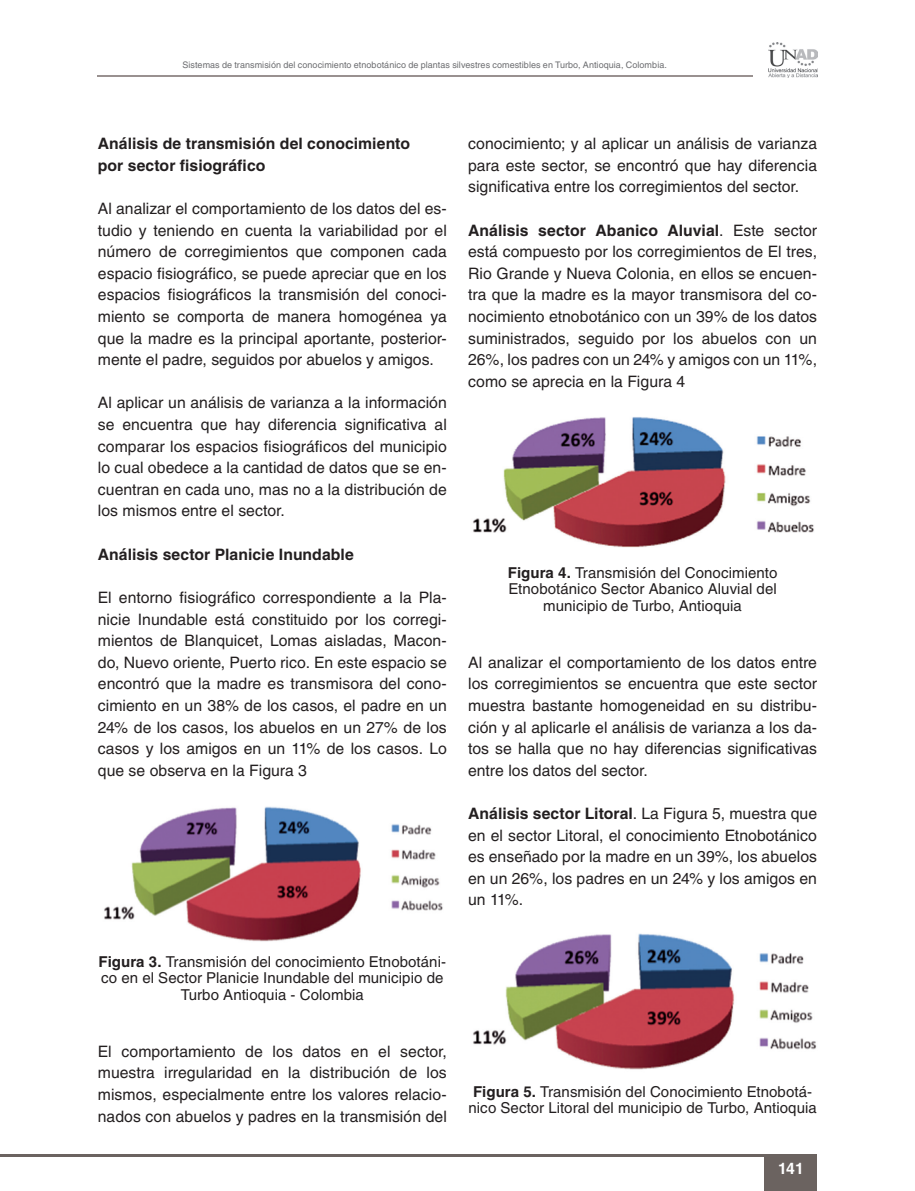
<style>
.page{position:relative;width:915px;height:1191px;background:#fff}
.page>*{position:absolute;margin:0;border:0;box-sizing:border-box;transform-origin:0 0}
.t1{font:15.75px/21.6px "Helvetica LT Std";color:#231f20;text-align:justify}
.t2{font:700 15.75px/21.6px "Helvetica LT Std";letter-spacing:.005em;color:#231f20}
.t3{font:700 15.75px "Helvetica LT Std";color:#fff}
.t4{font:15px/16.2px "Helvetica LT Std";letter-spacing:.005em;color:#231f20;text-align:center}
.t5{font:9px "Helvetica LT Std";letter-spacing:.005em;color:#6c6d70}
.s1{font-weight:700}
</style>
<div class="page">
<hr style="left:97px;top:76px;width:655px;height:1px;background:#999190">
<img style="left:768px;top:42px;width:48px;height:36px">
<img style="left:104px;top:806px;width:339px;height:136px">
<img style="left:473px;top:417px;width:341px;height:131px">
<img style="left:473px;top:933px;width:343px;height:137px">
<div style="left:764px;top:1154px;width:52px;height:37px;background:#6b6360"></div>
<hr style="left:0;top:1154px;width:814px;height:2px;background:#6b6360">
<p class="t5" style="left:182px;top:60px;width:486px">Sistemas de transmisión del conocimiento etnobotánico de plantas silvestres comestibles en Turbo, Antioquia, Colombia.</p>
<p class="t2" style="left:98px;top:133px;width:313px">Análisis de transmisión del conocimiento por sector fisiográfico</p>
<p class="t1" style="left:98px;top:198px;width:350px">Al analizar el comportamiento de los datos del es&shy;tudio y teniendo en cuenta la variabilidad por el número de corregimientos que componen cada espacio fisiográfico, se puede apreciar que en los espacios fisiográficos la transmisión del conoci&shy;miento se comporta de manera homogénea ya que la madre es la principal aportante, posterior&shy;mente el padre, seguidos por abuelos y amigos.</p>
<p class="t1" style="left:98px;top:392px;width:350px">Al aplicar un análisis de varianza a la información se encuentra que hay diferencia significativa al comparar los espacios fisiográficos del municipio lo cual obedece a la cantidad de datos que se en&shy;cuentran en cada uno, mas no a la distribución de los mismos entre el sector.</p>
<p class="t2" style="left:98px;top:543px;width:257px">Análisis sector Planicie Inundable</p>
<p class="t1" style="left:98px;top:586px;width:350px">El entorno fisiográfico correspondiente a la Pla&shy;nicie Inundable está constituido por los corregi&shy;mientos de Blanquicet, Lomas aisladas, Macon&shy;do, Nuevo oriente, Puerto rico. En este espacio se encontró que la madre es transmisora del cono&shy;cimiento en un 38% de los casos, el padre en un 24% de los casos, los abuelos en un 27% de los casos y los amigos en un 11% de los casos. Lo que se observa en la Figura 3</p>
<p class="t4" style="left:98px;top:953px;width:349px"><span class="s1">Figura 3.</span> Transmisión del conocimiento Etnobotáni&shy;co en el Sector Planicie Inundable del municipio de<br>Turbo Antioquia - Colombia</p>
<p class="t1" style="left:98px;top:1040px;width:350px">El comportamiento de los datos en el sector, muestra irregularidad en la distribución de los mismos, especialmente entre los valores relacio&shy;nados con abuelos y padres en la transmisión del</p>
<p class="t1" style="left:468px;top:133px;width:350px">conocimiento; y al aplicar un análisis de varianza para este sector, se encontró que hay diferencia significativa entre los corregimientos del sector.</p>
<p class="t1" style="left:468px;top:219px;width:350px"><span class="s1">Análisis sector Abanico Aluvial</span>. Este sector está compuesto por los corregimientos de El tres, Rio Grande y Nueva Colonia, en ellos se encuen&shy;tra que la madre es la mayor transmisora del co&shy;nocimiento etnobotánico con un 39% de los datos suministrados, seguido por los abuelos con un 26%, los padres con un 24% y amigos con un 11%, como se aprecia en la Figura 4</p>
<p class="t4" style="left:507px;top:565px;width:271px"><span class="s1">Figura 4.</span> Transmisión del Conocimiento<br>Etnobotánico Sector Abanico Aluvial del municipio de Turbo, Antioquia</p>
<p class="t1" style="left:468px;top:651px;width:350px">Al analizar el comportamiento de los datos entre los corregimientos se encuentra que este sector muestra bastante homogeneidad en su distribu&shy;ción y al aplicarle el análisis de varianza a los da&shy;tos se halla que no hay diferencias significativas entre los datos del sector.</p>
<p class="t1" style="left:468px;top:802px;width:350px"><span class="s1">Análisis sector Litoral</span>. La Figura 5, muestra que en el sector Litoral, el conocimiento Etnobotánico es enseñado por la madre en un 39%, los abuelos en un 26%, los padres en un 24% y los amigos en un 11%.</p>
<p class="t4" style="left:468px;top:1083px;width:350px"><span class="s1">Figura 5.</span> Transmisión del Conocimiento Etnobotá&shy;nico Sector Litoral del municipio de Turbo, Antioquia</p>
<p class="t3" style="left:777px;top:1158px;width:27px">141</p>
</div>
